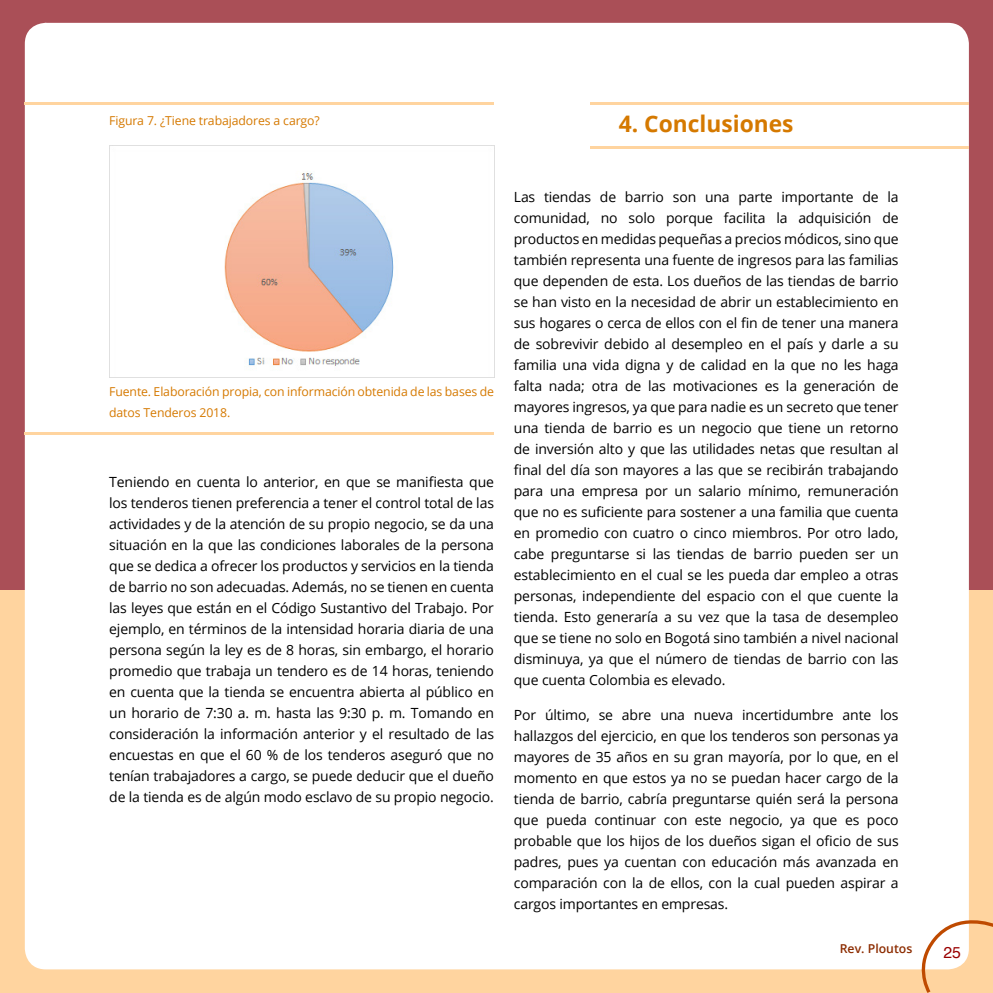
<style>
.page{position:relative;width:993px;height:993px;background:#fff}
.page>*{position:absolute;margin:0;border:0;box-sizing:border-box;transform-origin:0 0}
.t1{font:700 22.75px "Open Sans";color:#d57900}
.t2{font:15.75px "Helvetica";color:#990100}
.t3{font:14px/21px "Open Sans";letter-spacing:-.01em;color:#000;text-align:justify}
.t4{font:12.25px/21px "Open Sans";letter-spacing:-.01em;color:#d57900}
.t5{font:600 12.25px "Open Sans";color:#8c2c01}
</style>
<div class="page">
<div style="left:0;top:0;width:992px;height:991px;background:#aa4f57"></div>
<div style="left:0;top:590px;width:992px;height:402px;background:#ffd49f"></div>
<div style="left:27px;top:25px;width:939px;height:942px;background:#fff;border-radius:19px"></div>
<div style="left:25px;top:23px;width:943px;height:946px;border:4px solid #fff;border-radius:19px"></div>
<svg style="left:909px;top:910px;width:83px;height:82px"></svg>
<img style="left:109px;top:146px;width:285px;height:231px">
<hr style="left:590px;top:146px;width:378px;height:3px;background:#ffd49f">
<hr style="left:590px;top:102px;width:378px;height:2px;background:#ffd49f">
<hr style="left:25px;top:102px;width:469px;height:2px;background:#ffd49f">
<hr style="left:25px;top:432px;width:469px;height:2px;background:#ffd49f">
<p class="t4" style="left:109px;top:110px;width:212px">Figura 7. ¿Tiene trabajadores a cargo?</p>
<h1 class="t1" style="left:618px;top:107px;width:176px">4. Conclusiones</h1>
<p class="t4" style="left:109px;top:380px;width:386px">Fuente. Elaboración propia, con información obtenida de las bases de datos Tenderos 2018.</p>
<p class="t3" style="left:109px;top:471px;width:386px">Teniendo en cuenta lo anterior, en que se manifiesta que los tenderos tienen preferencia a tener el control total de las actividades y de la atención de su propio negocio, se da una situación en la que las condiciones laborales de la persona que se dedica a ofrecer los productos y servicios en la tienda de barrio no son adecuadas. Además, no se tienen en cuenta las leyes que están en el Código Sustantivo del Trabajo. Por ejemplo, en términos de la intensidad horaria diaria de una persona según la ley es de 8 horas, sin embargo, el horario promedio que trabaja un tendero es de 14 horas, teniendo en cuenta que la tienda se encuentra abierta al público en un horario de 7:30 a. m. hasta las 9:30 p. m. Tomando en consideración la información anterior y el resultado de las encuestas en que el 60 % de los tenderos aseguró que no tenían trabajadores a cargo, se puede deducir que el dueño de la tienda es de algún modo esclavo de su propio negocio.</p>
<p class="t3" style="left:513px;top:186px;width:386px">Las tiendas de barrio son una parte importante de la comunidad, no solo porque facilita la adquisición de productos en medidas pequeñas a precios módicos, sino que también representa una fuente de ingresos para las familias que dependen de esta. Los dueños de las tiendas de barrio se han visto en la necesidad de abrir un establecimiento en sus hogares o cerca de ellos con el fin de tener una manera de sobrevivir debido al desempleo en el país y darle a su familia una vida digna y de calidad en la que no les haga falta nada; otra de las motivaciones es la generación de mayores ingresos, ya que para nadie es un secreto que tener una tienda de barrio es un negocio que tiene un retorno de inversión alto y que las utilidades netas que resultan al final del día son mayores a las que se recibirán trabajando para una empresa por un salario mínimo, remuneración que no es suficiente para sostener a una familia que cuenta en promedio con cuatro o cinco miembros. Por otro lado, cabe preguntarse si las tiendas de barrio pueden ser un establecimiento en el cual se les pueda dar empleo a otras personas, independiente del espacio con el que cuente la tienda. Esto generaría a su vez que la tasa de desempleo que se tiene no solo en Bogotá sino también a nivel nacional disminuya, ya que el número de tiendas de barrio con las que cuenta Colombia es elevado.</p>
<p class="t3" style="left:513px;top:704px;width:386px">Por último, se abre una nueva incertidumbre ante los hallazgos del ejercicio, en que los tenderos son personas ya mayores de 35 años en su gran mayoría, por lo que, en el momento en que estos ya no se puedan hacer cargo de la tienda de barrio, cabría preguntarse quién será la persona que pueda continuar con este negocio, ya que es poco probable que los hijos de los dueños sigan el oficio de sus padres, pues ya cuentan con educación más avanzada en comparación con la de ellos, con la cual pueden aspirar a cargos importantes en empresas.</p>
<p class="t5" style="left:839px;top:940px;width:74px">Rev. Ploutos</p>
<p class="t2" style="left:943px;top:940px;width:19px">25</p>
</div>
